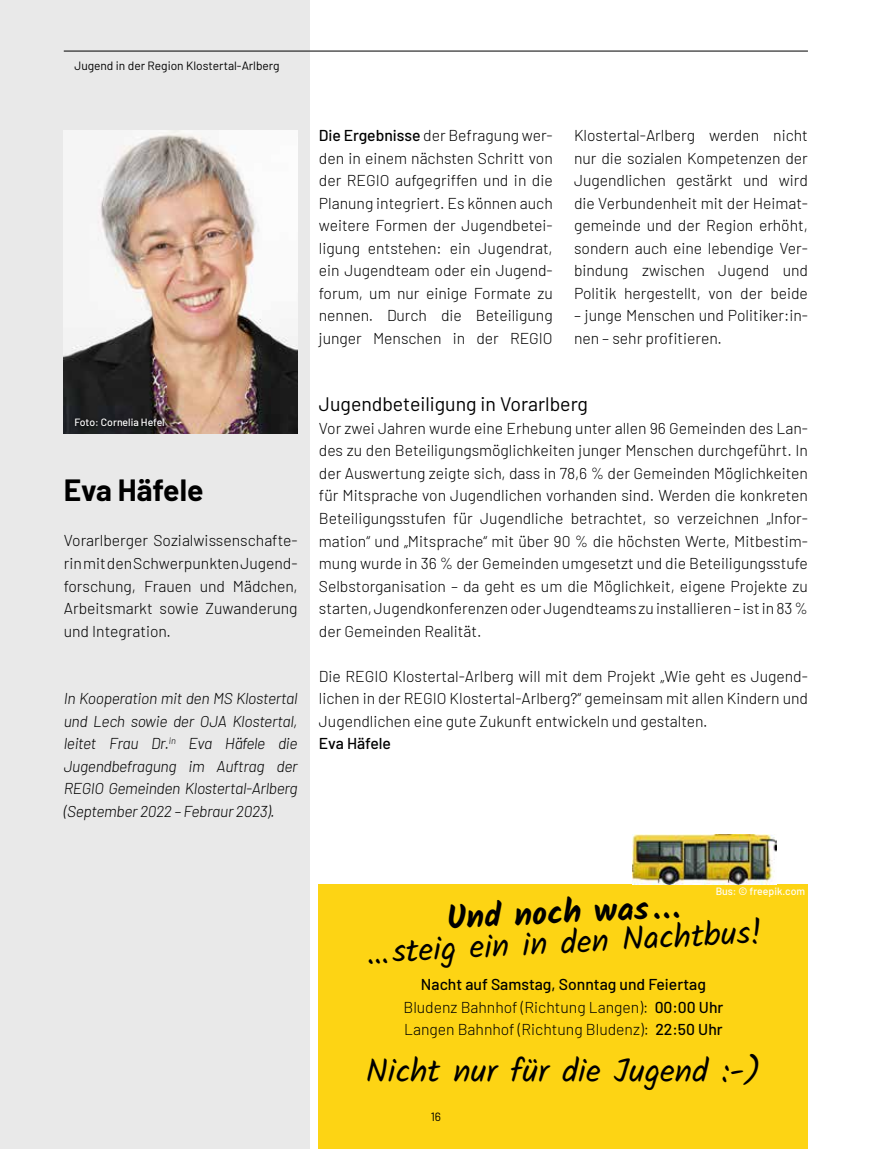
<style>
.page{position:relative;width:893px;height:1149px;background:#fff}
.page>*{position:absolute;margin:0;border:0;box-sizing:border-box;transform-origin:0 0}
.t1{font:32.55px "Kalam";color:#000}
.t2{font:700 32.55px "Kalam";color:#000}
.t3{font:700 30px "Barlow";color:#000}
.t4{font:19.5px "Barlow";color:#000}
.t5{font:300 15.75px/22.5px "Barlow";color:#000;text-align:justify}
.t6{font:italic 300 15.75px/22.5px "Barlow";letter-spacing:-.02em;color:#000;text-align:justify}
.t7{font:500 15.75px "Barlow";color:#000}
.t8{font:12px "Barlow";color:#000}
.t9{font:500 10.5px "Barlow";color:#fff}
.s1{font-weight:500}
</style>
<div class="page">
<div style="left:319px;top:884px;width:489px;height:264px;background:#fdd414"></div>
<div style="left:0;top:0;width:309px;height:1148px;background:#e9e9e9"></div>
<img style="left:64px;top:130px;width:234px;height:304px">
<hr style="left:64px;top:51px;width:744px;height:1px;background:#000">
<svg style="left:71px;top:414px;width:98px;height:16px;background:#1e1d1f"></svg>
<img style="left:632px;top:834px;width:144px;height:50px">
<p class="t8" style="left:74px;top:57px;width:207px">Jugend in der Region Klostertal-Arlberg</p>
<p class="t9" style="left:74px;top:415px;width:92px">Foto: Cornelia Hefel</p>
<h2 class="t3" style="left:64px;top:468px;width:141px">Eva Häfele</h2>
<p class="t5" style="left:64px;top:528px;width:235px">Vorarlberger Sozialwissenschafte&shy;rin mit den Schwerpunkten Jugend&shy;forschung, Frauen und Mädchen, Arbeitsmarkt sowie Zuwanderung und Integration.</p>
<p class="t6" style="left:64px;top:685px;width:235px">In Kooperation mit den MS Klostertal und Lech sowie der OJA Klostertal, leitet Frau Dr.<sup>in</sup> Eva Häfele die Jugendbefragung im Auftrag der REGIO Gemeinden Klostertal-Arlberg (September 2022 – Febraur 2023).</p>
<p class="t5" style="left:319px;top:123px;width:235px"><span class="s1">Die Ergebnisse</span> der Befragung wer&shy;den in einem nächsten Schritt von der REGIO aufgegriffen und in die Planung integriert. Es können auch weitere Formen der Jugendbetei&shy;ligung entstehen: ein Jugendrat, ein Jugendteam oder ein Jugend&shy;forum, um nur einige Formate zu nennen. Durch die Beteiligung junger Menschen in der REGIO</p>
<p class="t5" style="left:574px;top:123px;width:235px">Klostertal-Arlberg werden nicht nur die sozialen Kompetenzen der Jugendlichen gestärkt und wird die Verbundenheit mit der Heimat&shy;gemeinde und der Region erhöht, sondern auch eine lebendige Ver&shy;bindung zwischen Jugend und Politik hergestellt, von der beide</p>
<p class="t5" style="left:574px;top:303px;width:235px">– junge Menschen und Politiker:in&shy;nen – sehr profitieren.</p>
<p class="t4" style="left:319px;top:390px;width:271px">Jugendbeteiligung in Vorarlberg</p>
<p class="t5" style="left:319px;top:415px;width:491px">Vor zwei Jahren wurde eine Erhebung unter allen 96 Gemeinden des Lan&shy;des zu den Beteiligungsmöglichkeiten junger Menschen durchgeführt. In der Auswertung zeigte sich, dass in 78,6 % der Gemeinden Möglichkeiten für Mitsprache von Jugendlichen vorhanden sind. Werden die konkreten Beteiligungsstufen für Jugendliche betrachtet, so verzeichnen „Infor&shy;mation“ und „Mitsprache“ mit über 90 % die höchsten Werte, Mitbestim&shy;mung wurde in 36 % der Gemeinden umgesetzt und die Beteiligungsstufe Selbstorganisation – da geht es um die Möglichkeit, eigene Projekte zu starten, Jugendkonferenzen oder Jugendteams zu installieren – ist in 83 % der Gemeinden Realität.</p>
<p class="t5" style="left:319px;top:663px;width:490px">Die REGIO Klostertal-Arlberg will mit dem Projekt „Wie geht es Jugend&shy;lichen in der REGIO Klostertal-Arlberg?“ gemeinsam mit allen Kindern und Jugendlichen eine gute Zukunft entwickeln und gestalten.</p>
<p class="t7" style="left:319px;top:731px;width:74px">Eva Häfele</p>
<p class="t9" style="left:716px;top:883px;width:91px">Bus: © freepik.com</p>
<h1 class="t2" style="left:446px;top:898px;width:234px;rotate:-3deg">Und noch was…</h1>
<h1 class="t1" style="left:365px;top:929px;width:398px;rotate:-3deg">…steig ein in den Nachtbus!</h1>
<p class="t5" style="left:403px;top:971px;width:321px;text-align:center"><span class="s1">Nacht auf Samstag, Sonntag und Feiertag<br></span>Bludenz Bahnhof (Richtung Langen): <span class="s1">00:00 Uhr<br></span>Langen Bahnhof (Richtung Bludenz): <span class="s1">22:50 Uhr</span></p>
<h1 class="t1" style="left:366px;top:1047px;width:397px">Nicht nur für die Jugend :-)</h1>
<p class="t8" style="left:431px;top:1108px;width:12px">16</p>
</div>
